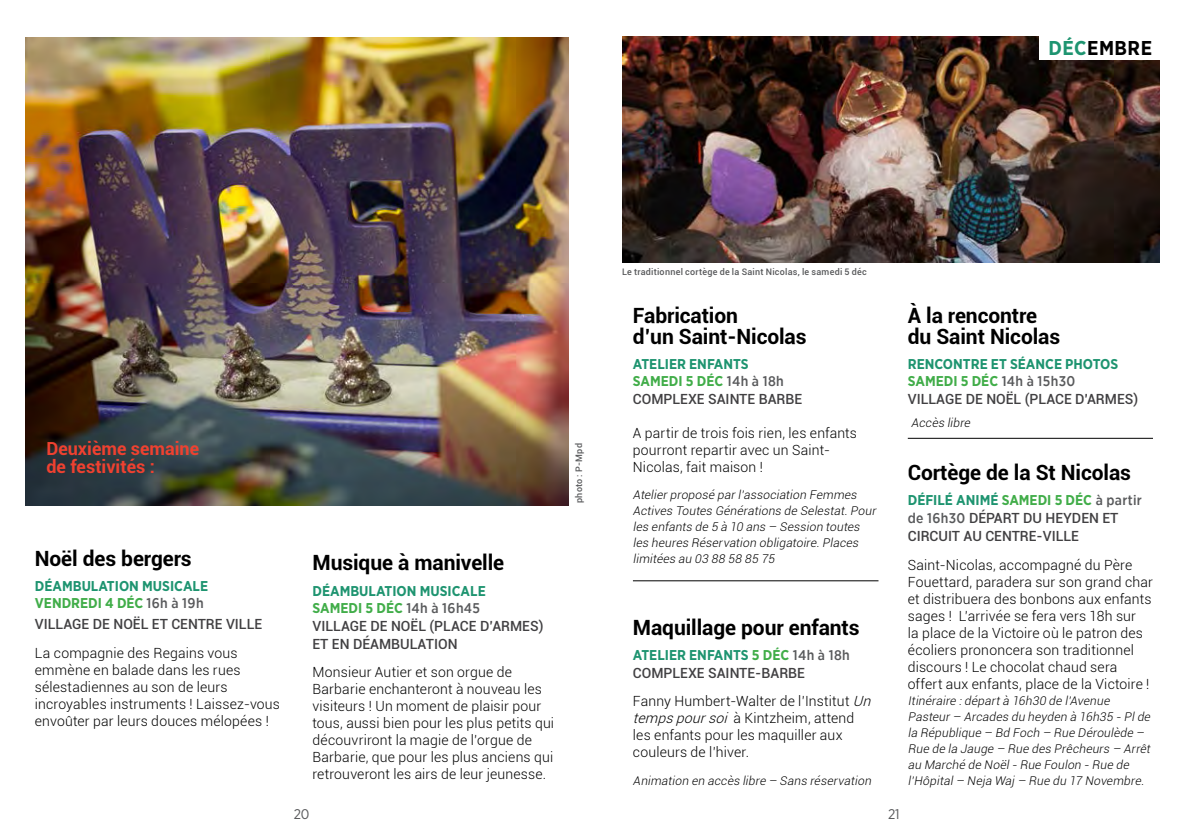
<style>
.page{position:relative;width:1191px;height:840px;background:#fff}
.page>*{position:absolute;margin:0;border:0;box-sizing:border-box;transform-origin:0 0}
.t1{font:700 21px "Roboto";letter-spacing:-.005em;color:#000}
.t2{font:700 20px "Gotham Narrow";letter-spacing:.025em;color:#000}
.t3{font:700 18px "Roboto";color:#ef4130}
.t4{font:700 14.2px/17px "Gotham Narrow";color:#1e9470}
.t5{font:700 14.2px "Gotham Narrow";color:#41ad49}
.t6{font:300 14px/17px "Roboto";letter-spacing:.015em;color:#000}
.t7{font:500 14px/18px "Roboto";color:#414042}
.t8{font:14px "Gotham Narrow";color:#58595b}
.t9{font:italic 300 12px/16px "Roboto";color:#000}
.t10{font:500 9px "Roboto";letter-spacing:.025em;color:#58595b}
.s1{color:#1e9470}
.s2{font-weight:500;font-size:14px;color:#58595b}
.s3{color:#41ad49}
.s4{font-style:italic}
.s5{font-family:"Gotham Narrow";color:#58595b}
</style>
<div class="page">
<hr style="left:633px;top:580px;width:245px;height:1px;background:#000">
<hr style="left:907px;top:437px;width:246px;height:1px;background:#000">
<img style="left:622px;top:37px;width:537px;height:225px">
<div style="left:1039px;top:33px;width:122px;height:27px;background:#fff"></div>
<img style="left:26px;top:37px;width:542px;height:468px">
<p class="t2" style="left:1048px;top:35px;width:105px"><span class="s1">DÉC</span>EMBRE</p>
<p class="t3" style="left:46px;top:435px;width:154px">Deuxième semaine</p>
<p class="t3" style="left:46px;top:453px;width:110px">de festivités :</p>
<p class="t1" style="left:35px;top:543px;width:158px">Noël des bergers</p>
<p class="t4" style="left:35px;top:577px;width:175px">DÉAMBULATION MUSICALE</p>
<p class="t5" style="left:35px;top:593px;width:170px">VENDREDI 4 DÉC <span class="s2">16h à 19h</span></p>
<p class="t7" style="left:35px;top:614px;width:229px">VILLAGE DE NOËL ET CENTRE VILLE</p>
<p class="t6" style="left:35px;top:643px;width:247px">La compagnie des Regains vous emmène en balade dans les rues sélestadiennes au son de leurs incroyables instruments ! Laissez-vous envoûter par leurs douces mélopées !</p>
<p class="t10" style="left:622px;top:265px;width:246px">Le traditionnel cortège de la Saint Nicolas, le samedi 5 déc</p>
<p class="t1" style="left:312px;top:548px;width:193px">Musique à manivelle</p>
<p class="t4" style="left:312px;top:582px;width:175px">DÉAMBULATION MUSICALE</p>
<p class="t5" style="left:312px;top:598px;width:169px">SAMEDI 5 DÉC <span class="s2">14h à 16h45</span></p>
<p class="t7" style="left:312px;top:616px;width:232px">VILLAGE DE NOËL (PLACE D’ARMES)<br>ET EN DÉAMBULATION</p>
<p class="t6" style="left:312px;top:663px;width:243px">Monsieur Autier et son orgue de Barbarie enchanteront à nouveau les visiteurs ! Un moment de plaisir pour tous, aussi bien pour les plus petits qui découvriront la magie de l’orgue de Barbarie, que pour les plus anciens qui retrouveront les airs de leur jeunesse.</p>
<p class="t10" style="left:572px;top:502px;width:61px;rotate:-90deg">photo : P-Mpd</p>
<p class="t1" style="left:633px;top:300px;width:107px">Fabrication</p>
<p class="t1" style="left:633px;top:321px;width:175px">d’un Saint-Nicolas</p>
<p class="t4" style="left:633px;top:355px;width:117px">ATELIER ENFANTS</p>
<p class="t5" style="left:633px;top:371px;width:152px">SAMEDI 5 DÉC <span class="s2">14h à 18h</span></p>
<p class="t7" style="left:633px;top:389px;width:171px">COMPLEXE SAINTE BARBE</p>
<p class="t6" style="left:633px;top:424px;width:226px">A partir de trois fois rien, les enfants pourront repartir avec un Saint-<br>Nicolas, fait maison !</p>
<p class="t9" style="left:633px;top:486px;width:247px">Atelierproposé parl’association Femmes Actives Toutes Générations de Selestat.Pour les enfants de 5 à 10 ans – Session toutes les heures Réservation obligatoire.Places limitées au 03 88 58 85 75</p>
<p class="t1" style="left:633px;top:612px;width:228px">Maquillage pour enfants</p>
<p class="t4" style="left:633px;top:646px;width:218px">ATELIER ENFANTS <span class="s3">5 DÉC</span> <span class="s2">14h à 18h</span></p>
<p class="t7" style="left:633px;top:663px;width:173px">COMPLEXE SAINTE-BARBE</p>
<p class="t6" style="left:633px;top:692px;width:244px">Fanny Humbert-Walter de l’Institut <span class="s4">Un tempspoursoi</span> à Kintzheim, attend les enfants pour les maquiller aux couleurs de l’hiver.</p>
<p class="t9" style="left:633px;top:771px;width:242px">Animation en accès libre – Sans réservation</p>
<p class="t8" style="left:294px;top:804px;width:17px">20</p>
<p class="t8" style="left:888px;top:804px;width:13px">21</p>
<p class="t1" style="left:907px;top:300px;width:131px">À la rencontre</p>
<p class="t1" style="left:907px;top:321px;width:154px">du Saint Nicolas</p>
<p class="t4" style="left:907px;top:355px;width:212px">RENCONTRE ET SÉANCE PHOTOS<br><span class="s3">SAMEDI 5 DÉC</span> <span class="s2">14h à 15h30</span></p>
<p class="t7" style="left:907px;top:389px;width:232px">VILLAGE DE NOËL (PLACE D'ARMES)</p>
<p class="t9" style="left:911px;top:414px;width:63px">Accès libre</p>
<p class="t1" style="left:907px;top:457px;width:225px">Cortège de la St Nicolas</p>
<p class="t4" style="left:907px;top:491px;width:236px">DÉFILÉ ANIMÉ <span class="s3">SAMEDI 5 DÉC</span> <span class="s2">à partir</span></p>
<p class="t7" style="left:907px;top:508px;width:212px"><span class="s5">de 16h30</span> DÉPART DU HEYDEN ET<br>CIRCUIT AU CENTRE-VILLE</p>
<p class="t6" style="left:907px;top:555px;width:247px">Saint-Nicolas, accompagné du Père Fouettard, paradera sur son grand char et distribuera des bonbons aux enfants sages ! L’arrivée se fera vers 18h sur<br>la place de la Victoire où le patron des écoliers prononcera son traditionnel discours ! Le chocolat chaud sera offert aux enfants, place de la Victoire !</p>
<p class="t9" style="left:907px;top:692px;width:247px">Itinéraire :départà 16h30 de l’Avenue Pasteur– Arcades du heyden à 16h35 -Plde la République – Bd Foch – Rue Déroulède – Rue de la Jauge – Rue des Prêcheurs – Arrêt au Marché de Noël-Rue Foulon -Rue de l’Hôpital– Neja Waj – Rue du 17 Novembre.</p>
</div>
